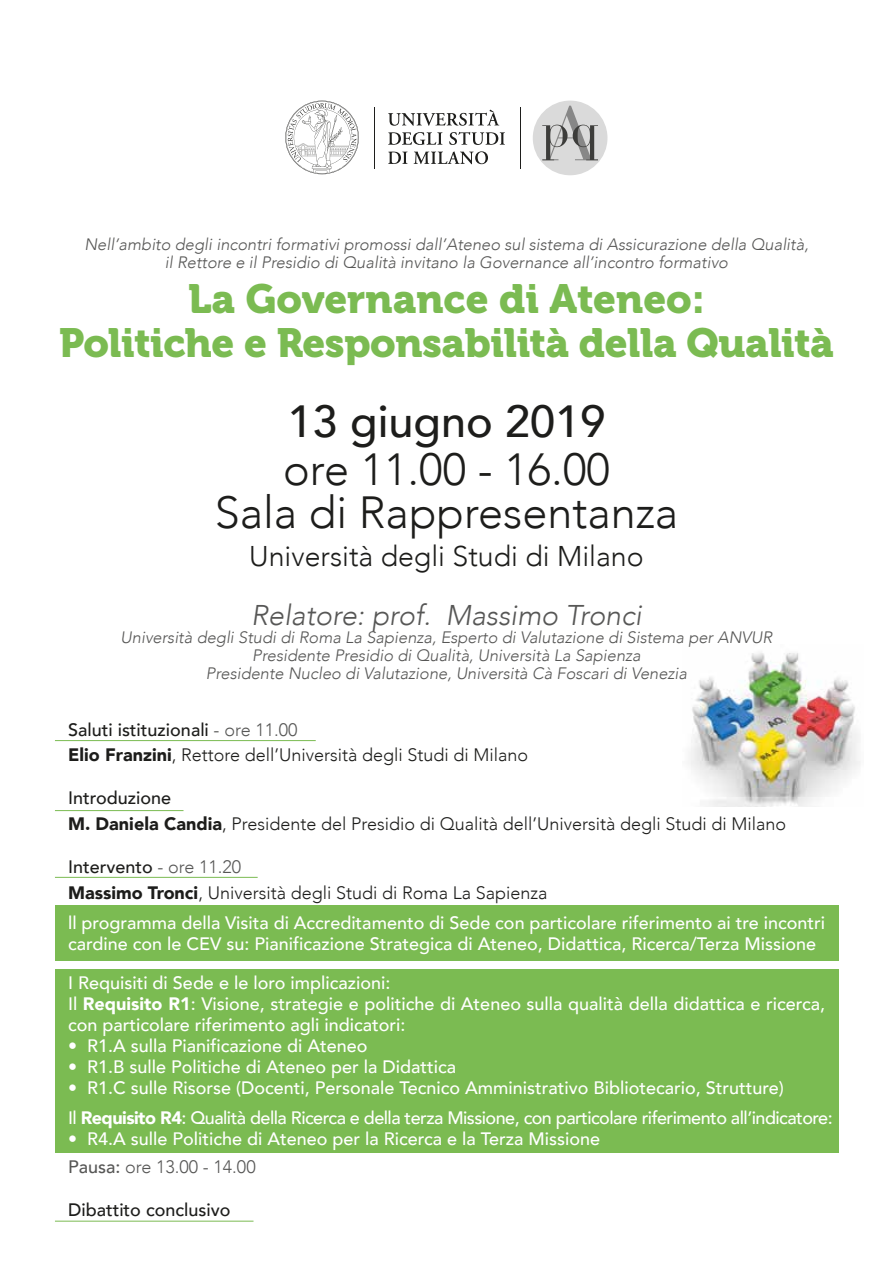
<style>
.page{position:relative;width:893px;height:1263px;background:#fff}
.page>*{position:absolute;margin:0;border:0;box-sizing:border-box;transform-origin:0 0}
.t1{font:300 45px/43.5px "Avenir";color:#1d1d1b;text-align:center}
.t2{font:500 45px "Avenir";color:#1d1d1b}
.t3{font:40.5px/43.5px "Museo 900";letter-spacing:-.01em;color:#7bbb52;text-align:center}
.t4{font:300 28.5px "Avenir";color:#1d1d1b}
.t5{font:italic 300 28.5px "Avenir";color:#575756}
.t6{font:500 18px/21px "Avenir";color:#fff}
.t7{font:300 18px/25.5px "Avenir";color:#1d1d1b}
.t8{font:500 18px/30px "Avenir";letter-spacing:-.03em;color:#fff}
.t9{font:500 18px "Avenir";color:#1d1d1b}
.t10{font:italic 300 16.5px/18px "Avenir";color:#575756;text-align:center}
.s1{font-weight:500}
.s2{color:#575756}
.s3{font-weight:900}
.s4{font-weight:300;color:#575756}
</style>
<div class="page">
<img style="left:690px;top:653px;width:170px;height:153px">
<div style="left:55px;top:905px;width:783px;height:55px;background:#7bbb52"></div>
<div style="left:55px;top:969px;width:783px;height:184px;background:#7bbb52"></div>
<hr style="left:55px;top:740px;width:261px;height:1px;background:#7bbb52">
<hr style="left:55px;top:1221px;width:199px;height:1px;background:#7bbb52">
<hr style="left:55px;top:810px;width:128px;height:1px;background:#7bbb52">
<hr style="left:55px;top:877px;width:203px;height:1px;background:#7bbb52">
<div style="left:533px;top:101px;width:74px;height:74px;background:#dadada;border-radius:50%"></div>
<svg style="left:542px;top:106px;width:56px;height:54px"></svg>
<svg style="left:285px;top:101px;width:74px;height:73px"></svg>
<hr style="left:374px;top:107px;width:1px;height:62px;background:#1e1e1c">
<svg style="left:388px;top:110px;width:111px;height:16px"></svg>
<svg style="left:388px;top:132px;width:54px;height:13px"></svg>
<svg style="left:449px;top:132px;width:56px;height:13px"></svg>
<svg style="left:388px;top:152px;width:20px;height:12px"></svg>
<svg style="left:414px;top:151px;width:74px;height:13px"></svg>
<hr style="left:520px;top:107px;width:1px;height:62px;background:#1e1e1c">
<p class="t10" style="left:84px;top:235px;width:726px">Nell’ambito degli incontri formativi promossi dall’Ateneo sul sistema di Assicurazione della Qualità, il Rettore e il Presidio di Qualità invitano la Governance all’incontro formativo</p>
<h2 class="t3" style="left:59px;top:278px;width:776px">La Governance di Ateneo:<br>Politiche e Responsabilità della Qualità</h2>
<h1 class="t2" style="left:288px;top:382px;width:319px">13 giugno 2019</h1>
<h1 class="t1" style="left:215px;top:447px;width:465px">ore 11.00 - 16.00<br>Sala di Rappresentanza</h1>
<h3 class="t4" style="left:249px;top:539px;width:396px">Università degli Studi di Milano</h3>
<h3 class="t5" style="left:251px;top:598px;width:392px">Relatore: prof. Massimo Tronci</h3>
<p class="t10" style="left:121px;top:628px;width:653px">Università degli Studi di Roma La Sapienza, Esperto di Valutazione di Sistema per ANVUR<br>Presidente Presidio di Qualità, Università La Sapienza<br>Presidente Nucleo di Valutazione, Università Cà Foscari di Venezia</p>
<p class="t7" style="left:68px;top:717px;width:462px"><span class="s1">Saluti istituzionali</span> <span class="s2">- ore 11.00<br></span><span class="s3">Elio Franzini</span>, Rettore dell’Università degli Studi di Milano</p>
<p class="t7" style="left:68px;top:785px;width:720px"><span class="s1">Introduzione<br></span><span class="s3">M. Daniela Candia</span>, Presidente del Presidio di Qualità dell’Università degli Studi di Milano</p>
<p class="t7" style="left:68px;top:854px;width:481px"><span class="s1">Intervento</span> <span class="s2">- ore 11.20<br></span><span class="s3">Massimo Tronci</span>, Università degli Studi di Roma La Sapienza</p>
<p class="t6" style="left:68px;top:911px;width:758px">ll programma della Visita di Accreditamento di Sede con particolare riferimento ai tre incontri cardine con le CEV su: Pianificazione Strategica di Ateneo, Didattica, Ricerca/Terza Missione</p>
<p class="t6" style="left:68px;top:971px;width:758px">I Requisiti di Sede e le loro implicazioni:<br>Il <span class="s3">Requisito R1</span>: Visione, strategie e politiche di Ateneo sulla qualità della didattica e ricerca, con particolare riferimento agli indicatori:</p>
<p class="t6" style="left:68px;top:1034px;width:301px">• R1.A sulla Pianificazione di Ateneo</p>
<p class="t6" style="left:68px;top:1055px;width:390px">• R1.B sulle Politiche di Ateneo per la Didattica</p>
<p class="t8" style="left:68px;top:1071px;width:766px">• R1.C sulle Risorse (Docenti, Personale Tecnico Amministrativo Bibliotecario, Strutture)<br>Il <span class="s3">Requisito R4</span>: Qualità della Ricerca e della terza Missione, con particolare riferimento all’indicatore:</p>
<p class="t6" style="left:68px;top:1123px;width:534px;line-height:28.5px">• R4.A sulle Politiche di Ateneo per la Ricerca e la Terza Missione<br><span class="s2">Pausa:</span> <span class="s4">ore 13.00 - 14.00</span></p>
<p class="t9" style="left:68px;top:1194px;width:164px">Dibattito conclusivo</p>
</div>
